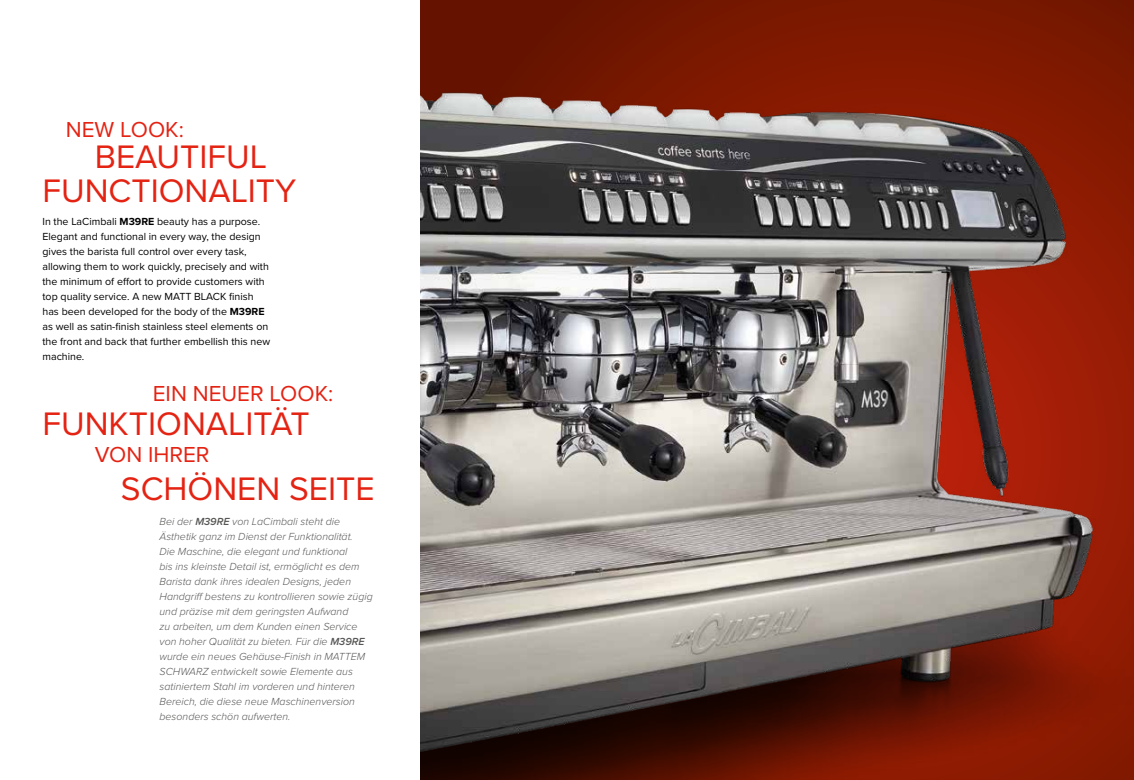
<style>
.page{position:relative;width:1134px;height:780px;background:#fff}
.page>*{position:absolute;margin:0;border:0;box-sizing:border-box;transform-origin:0 0}
.t1{font:33.75px/33.8px "Proxima Nova";color:#e42313}
.t2{font:22.5px "Proxima Nova";color:#e42313}
.t3{font:italic 300 10.62px/15px "Proxima Nova";color:#575756}
.t4{font:10.62px/15px "Proxima Nova";color:#000}
.s1{font-weight:700}
.s2{font-weight:600}
</style>
<div class="page">
<div style="left:421px;top:0;width:713px;height:780px;background:linear-gradient(to right,#681400,#821a00)"></div>
<img style="left:421px;top:73px;width:713px;height:707px">
<h2 class="t2" style="left:66px;top:112px;width:120px">NEW LOOK:</h2>
<h1 class="t1" style="left:43px;top:138px;width:255px;text-indent:52px">BEAUTIFUL<br>FUNCTIONALITY</h1>
<p class="t4" style="left:43px;top:213px;width:229px">In the LaCimbali <span class="s1">M39RE</span> beauty has a purpose.<br>Elegant and functional in every way, the design gives the barista full control over every task, allowing them to work quickly, precisely and with the minimum of effort to provide customers with top quality service. A new MATT BLACK finish has been developed for the body of the <span class="s1">M39RE </span>as well as satin-finish stainless steel elements on the front and back that further embellish this new machine.</p>
<h2 class="t2" style="left:153px;top:377px;width:182px">EIN NEUER LOOK:</h2>
<h1 class="t1" style="left:43px;top:405px;width:269px">FUNKTIONALITÄT</h1>
<h2 class="t2" style="left:95px;top:438px;width:116px">VON IHRER</h2>
<h1 class="t1" style="left:121px;top:470px;width:255px">SCHÖNEN SEITE</h1>
<p class="t3" style="left:160px;top:514px;width:215px">Bei der <span class="s2">M39RE</span> von LaCimbali steht die Ästhetik ganz im Dienst der Funktionalität.<br>Die Maschine, die elegant und funktional<br>bis ins kleinste Detail ist, ermöglicht es dem Barista dank ihres idealen Designs, jeden Handgriff bestens zu kontrollieren sowie zügig und präzise mit dem geringsten Aufwand<br>zu arbeiten, um dem Kunden einen Service von hoher Qualität zu bieten. Für die <span class="s2">M39RE </span>wurde ein neues Gehäuse-Finish in MATTEM SCHWARZ entwickelt sowie Elemente aus satiniertem Stahl im vorderen und hinteren Bereich, die diese neue Maschinenversion besonders schön aufwerten.</p>
</div>
